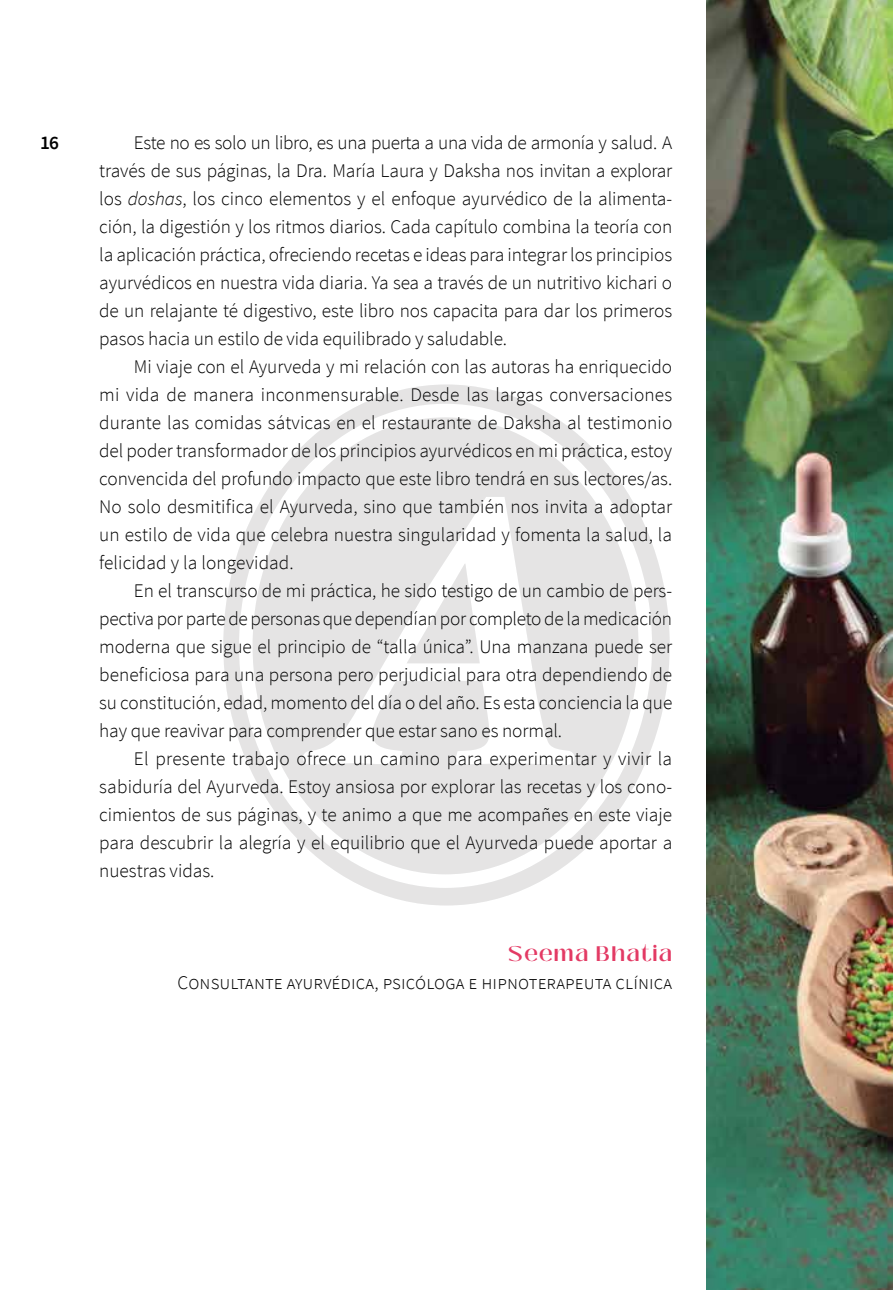
<style>
.page{position:relative;width:893px;height:1290px;background:#fff}
.page>*{position:absolute;margin:0;border:0;box-sizing:border-box;transform-origin:0 0}
.t1{font:600 21px "Black Mango";letter-spacing:.06em;color:#e33a64}
.t2{font:300 19.25px/28px "Source Sans Pro";letter-spacing:-.005em;color:#000;text-align:justify}
.t3{font:600 19.25px "Source Sans Pro";color:#000}
.s1{font-style:italic}
</style>
<div class="page">
<img style="left:707px;top:0;width:186px;height:1290px">
<svg style="left:223px;top:384px;width:447px;height:521px"></svg>
<svg style="left:253px;top:417px;width:386px;height:457px;fill:#e5e4e4"></svg>
<svg style="left:406px;top:564px;width:74px;height:99px"></svg>
<p class="t3" style="left:40px;top:130px;width:21px">16</p>
<p class="t2" style="left:99px;top:129px;width:575px;text-indent:35px">Este no es solo un libro, es una puerta a una vida de armonía y salud. A través de sus páginas, la Dra. María Laura y Daksha nos invitan a explorar los <span class="s1">doshas</span>, los cinco elementos y el enfoque ayurvédico de la alimenta&shy;ción, la digestión y los ritmos diarios. Cada capítulo combina la teoría con la aplicación práctica, ofreciendo recetas e ideas para integrar los principios ayurvédicos en nuestra vida diaria. Ya sea a través de un nutritivo kichari o de un relajante té digestivo, este libro nos capacita para dar los primeros pasos hacia un estilo de vida equilibrado y saludable.</p>
<p class="t2" style="left:99px;top:353px;width:575px;text-indent:35px">Mi viaje con el Ayurveda y mi relación con las autoras ha enriquecido mi vida de manera inconmensurable. Desde las largas conversaciones durante las comidas sátvicas en el restaurante de Daksha al testimonio del poder transformador de los principios ayurvédicos en mi práctica, estoy convencida del profundo impacto que este libro tendrá en sus lectores/as.<br>No solo desmitifica el Ayurveda, sino que también nos invita a adoptar un estilo de vida que celebra nuestra singularidad y fomenta la salud, la felicidad y la longevidad.</p>
<p class="t2" style="left:99px;top:577px;width:575px;text-indent:35px">En el transcurso de mi práctica, he sido testigo de un cambio de pers&shy;pectiva por parte de personas que dependían por completo de la medicación moderna que sigue el principio de “talla única”. Una manzana puede ser beneficiosa para una persona pero perjudicial para otra dependiendo de su constitución, edad, momento del día o del año. Es esta conciencia la que hay que reavivar para comprender que estar sano es normal.</p>
<p class="t2" style="left:99px;top:745px;width:575px;text-indent:35px">El presente trabajo ofrece un camino para experimentar y vivir la sabiduría del Ayurveda. Estoy ansiosa por explorar las recetas y los cono&shy;cimientos de sus páginas, y te animo a que me acompañes en este viaje para descubrir la alegría y el equilibrio que el Ayurveda puede aportar a nuestras vidas.</p>
<p class="t1" style="left:508px;top:939px;width:165px">Seema Bhatia</p>
<p class="t2" style="left:177px;top:969px;width:496px">Consultante ayurvédica, psicóloga e hipnoterapeuta clínica</p>
</div>
